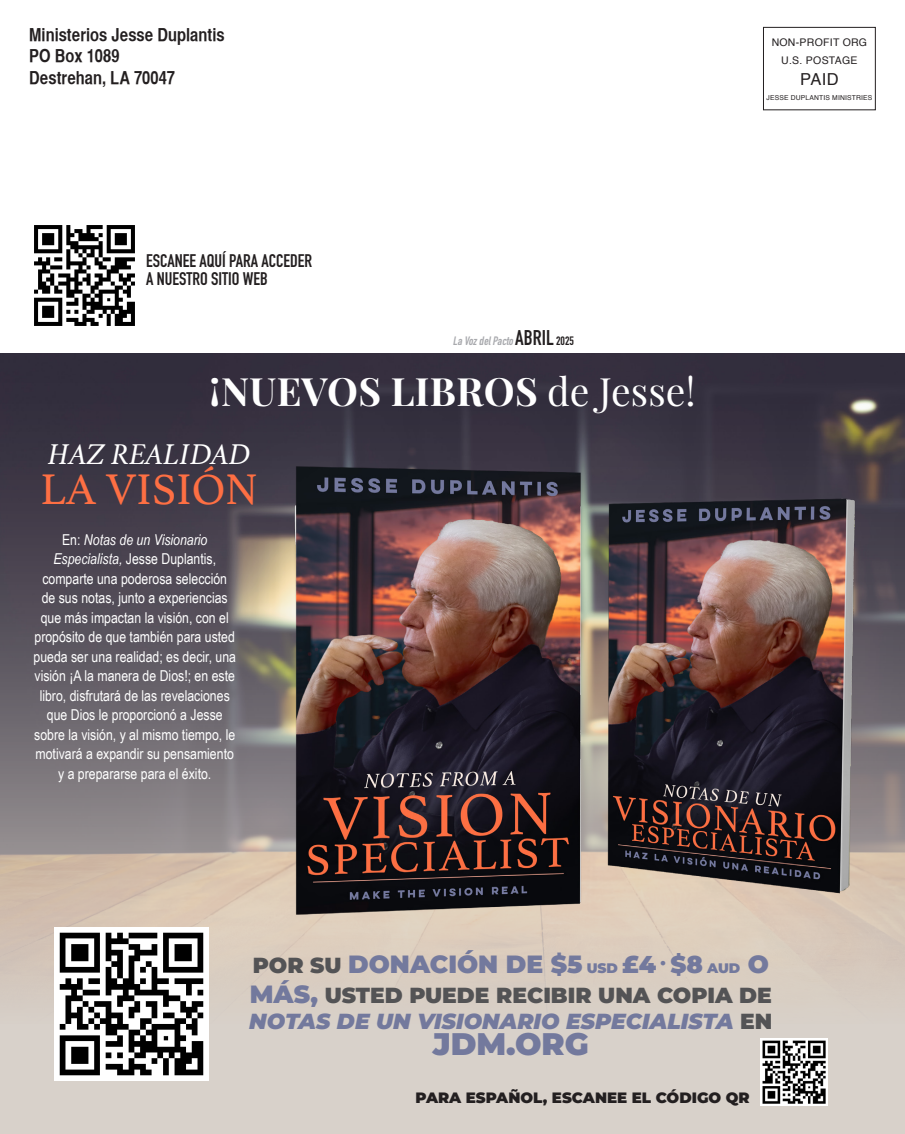
<style>
.page{position:relative;width:905px;height:1134px;background:#fff}
.page>*{position:absolute;margin:0;border:0;box-sizing:border-box;transform-origin:0 0}
.t1{font:45px "Athelas";color:#fe6f43}
.t2{font:700 39px "Playfair Display";letter-spacing:.01em;color:#fff}
.t3{font:900 31.2px "Montserrat";color:#73799d}
.t4{font:italic 30px "Athelas";color:#fff}
.t5{font:900 24.9px "Montserrat";color:#73799d}
.t6{font:italic 900 21.75px/26.4px "Montserrat";color:#73799d}
.t7{font:18px "Helvetica CY Bold";color:#231f20}
.t8{font:700 18px "DIN Condensed";color:#231f20}
.t9{font:16.5px "Helvetica";color:#231f20}
.t10{font:15px/19.5px "Arial Narrow";color:#fff;text-align:center}
.t11{font:900 15px "Montserrat";color:#231f20}
.t12{font:italic 700 12px "DIN Condensed";color:#a8a9ad}
.t13{font:10.5px "Helvetica";letter-spacing:.025em;color:#231f20}
.t14{font:6.75px "Helvetica";letter-spacing:.025em;color:#231f20}
.s1{font-style:normal;font-size:21px;color:#231f20}
.s2{font-style:normal;color:#231f20}
.s3{font-weight:400}
.s4{font-style:italic}
.s5{font-size:21.75px;color:#535355}
.s6{font-size:13.8px}
.s7{font-size:24.45px}
.s8{font-style:normal;font-size:24.9px}
.s9{font-style:normal;color:#535355}
</style>
<div class="page">
<div style="left:763px;top:27px;width:112px;height:83px;border:1px solid #231f20"></div>
<img style="left:34px;top:225px;width:101px;height:101px">
<div style="left:0;top:357px;width:904px;height:777px;background:#d8d1ca"></div>
<img style="left:0;top:353px;width:904px;height:670px">
<img style="left:55px;top:927px;width:153px;height:154px">
<img style="left:760px;top:1039px;width:67px;height:67px">
<img style="left:265px;top:451px;width:616px;height:476px">
<p class="t7" style="left:29px;top:24px;width:197px">Ministerios Jesse Duplantis</p>
<p class="t7" style="left:29px;top:45px;width:92px">PO Box 1089</p>
<p class="t7" style="left:29px;top:67px;width:147px">Destrehan, LA 70047</p>
<p class="t8" style="left:146px;top:249px;width:167px">ESCANEE AQUÍ PARA ACCEDER</p>
<p class="t8" style="left:146px;top:267px;width:123px">A NUESTRO SITIO WEB</p>
<p class="t12" style="left:453px;top:332px;width:122px">LaVozdelPacto <span class="s1">A B R I L</span> <span class="s2">2 0 2 5</span></p>
<p class="t2" style="left:209px;top:367px;width:488px">¡NUEVOS LIBROS <span class="s3">de Jesse!</span></p>
<p class="t4" style="left:48px;top:430px;width:204px">HAZ REALIDAD</p>
<p class="t1" style="left:40px;top:454px;width:219px">LA VISIÓN</p>
<p class="t10" style="left:33px;top:529px;width:204px">En: <span class="s4">Notas de un Visionario Especialista,</span> Jesse Duplantis, comparte una poderosa selección<br>de sus notas, junto a experiencias que más impactan la visión, con el propósito de que también para usted pueda ser una realidad; es decir, una visión ¡A la manera de Dios!; en este libro, disfrutará de las revelaciones que Dios le proporcionó a Jesse sobre la visión, y al mismo tiempo, le motivará a expandir su pensamiento y a prepararse para el éxito.</p>
<p class="t13" style="left:771px;top:34px;width:97px">NON-PROFIT ORG</p>
<p class="t13" style="left:781px;top:52px;width:78px">U.S. POSTAGE</p>
<p class="t9" style="left:800px;top:66px;width:40px">PAID</p>
<p class="t14" style="left:766px;top:92px;width:107px">JESSE DUPLANTIS MINISTRIES</p>
<p class="t5" style="left:253px;top:945px;width:517px"><span class="s5">POR SU</span> DONACIÓN DE $5 <span class="s6">USD</span> <span class="s7">£4</span> <sup>•</sup> <span class="s7">$8</span> <span class="s6">AUD</span> O</p>
<p class="t6" style="left:249px;top:980px;width:524px"><span class="s8">MÁS,</span> <span class="s9">USTED PUEDE RECIBIR UNA COPIA DE<br></span>NOTAS DE UN VISIONARIO ESPECIALISTA <span class="s9">EN</span></p>
<p class="t3" style="left:433px;top:1021px;width:157px">JDM.ORG</p>
<p class="t11" style="left:415px;top:1087px;width:335px">PARA ESPAÑOL, ESCANEE EL CÓDIGO QR</p>
</div>
